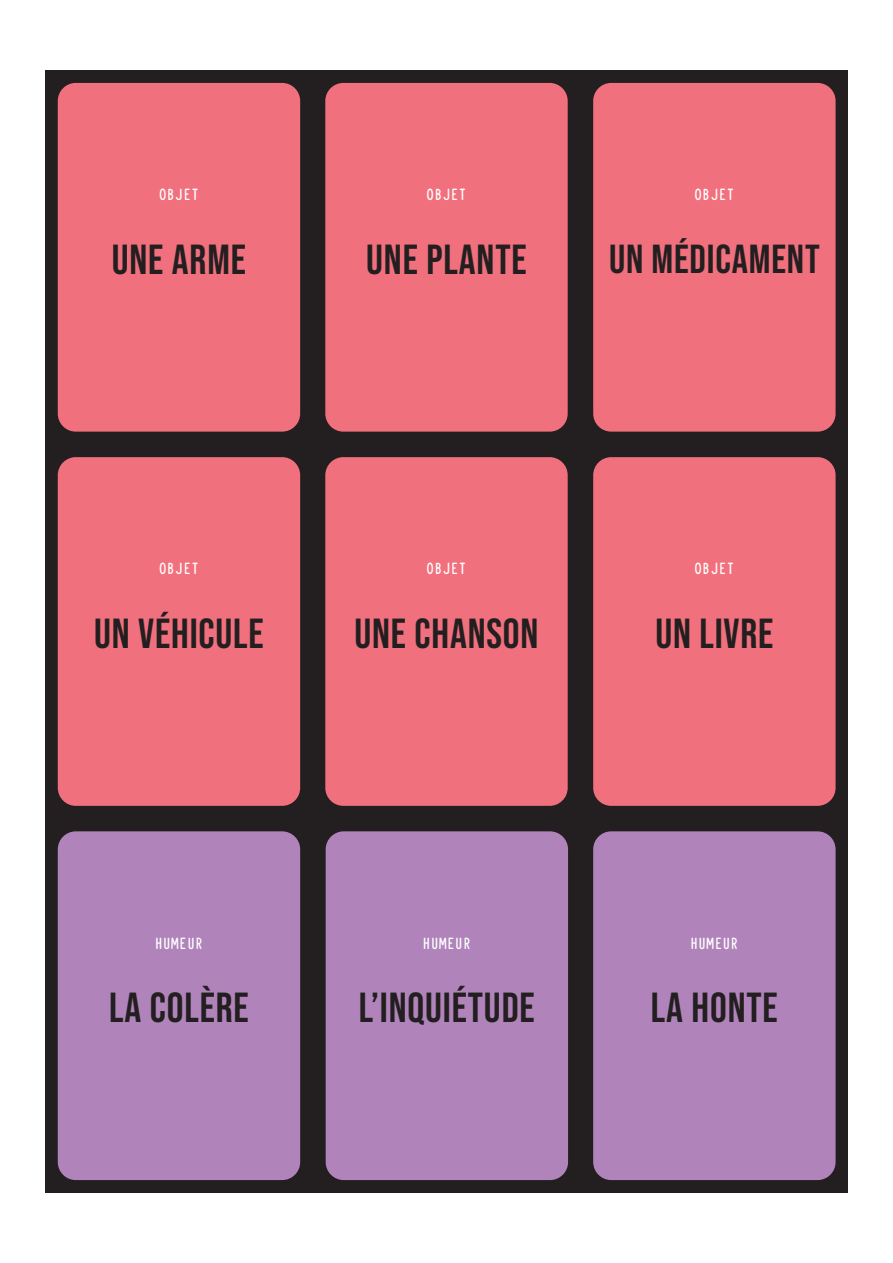
<style>
.page{position:relative;width:893px;height:1263px;background:#fff}
.page>*{position:absolute;margin:0;border:0;box-sizing:border-box;transform-origin:0 0}
.t1{font:42px "Bebas Neue";letter-spacing:.02em;color:#231f20}
.t2{font:40.5px "Bebas Neue";letter-spacing:.02em;color:#231f20}
.t3{font:700 18px "Typewriter Condensed";color:#fff}
</style>
<div class="page">
<div style="left:313px;top:444px;width:267px;height:375px;background:#231f20"></div>
<div style="left:325px;top:457px;width:243px;height:349px;background:#f1707d;border-radius:18px"></div>
<div style="left:313px;top:70px;width:267px;height:374px;background:#231f20"></div>
<div style="left:325px;top:83px;width:243px;height:349px;background:#f1707d;border-radius:18px"></div>
<div style="left:580px;top:444px;width:268px;height:375px;background:#231f20"></div>
<div style="left:593px;top:457px;width:243px;height:349px;background:#f1707d;border-radius:18px"></div>
<div style="left:580px;top:70px;width:268px;height:374px;background:#231f20"></div>
<div style="left:593px;top:83px;width:243px;height:349px;background:#f1707d;border-radius:18px"></div>
<div style="left:45px;top:444px;width:268px;height:375px;background:#231f20"></div>
<div style="left:58px;top:457px;width:242px;height:349px;background:#f1707d;border-radius:18px"></div>
<div style="left:45px;top:819px;width:268px;height:374px;background:#231f20"></div>
<div style="left:58px;top:831px;width:242px;height:349px;background:#b084bb;border-radius:18px"></div>
<div style="left:313px;top:819px;width:268px;height:374px;background:#231f20"></div>
<div style="left:326px;top:831px;width:242px;height:349px;background:#b084bb;border-radius:18px"></div>
<div style="left:580px;top:819px;width:268px;height:374px;background:#231f20"></div>
<div style="left:593px;top:831px;width:243px;height:349px;background:#b084bb;border-radius:18px"></div>
<div style="left:45px;top:70px;width:268px;height:374px;background:#231f20"></div>
<div style="left:58px;top:83px;width:242px;height:349px;background:#f1707d;border-radius:18px"></div>
<p class="t3" style="left:159px;top:182px;width:42px">OBJET</p>
<p class="t1" style="left:112px;top:236px;width:136px">UNE ARME</p>
<p class="t3" style="left:426px;top:182px;width:42px">OBJET</p>
<p class="t1" style="left:366px;top:236px;width:162px">UNE PLANTE</p>
<p class="t3" style="left:694px;top:182px;width:42px">OBJET</p>
<p class="t2" style="left:609px;top:236px;width:212px">UN MÉDICAMENT</p>
<p class="t3" style="left:159px;top:556px;width:42px">OBJET</p>
<p class="t1" style="left:94px;top:610px;width:171px">UN VÉHICULE</p>
<p class="t3" style="left:426px;top:556px;width:42px">OBJET</p>
<p class="t1" style="left:354px;top:610px;width:186px">UNE CHANSON</p>
<p class="t3" style="left:694px;top:556px;width:42px">OBJET</p>
<p class="t1" style="left:655px;top:610px;width:120px">UN LIVRE</p>
<p class="t3" style="left:155px;top:930px;width:50px">HUMEUR</p>
<p class="t3" style="left:423px;top:930px;width:50px">HUMEUR</p>
<p class="t3" style="left:690px;top:930px;width:50px">HUMEUR</p>
<p class="t1" style="left:109px;top:984px;width:141px">LA COLÈRE</p>
<p class="t1" style="left:359px;top:984px;width:177px">L’INQUIÉTUDE</p>
<p class="t1" style="left:651px;top:984px;width:128px">LA HONTE</p>
</div>
